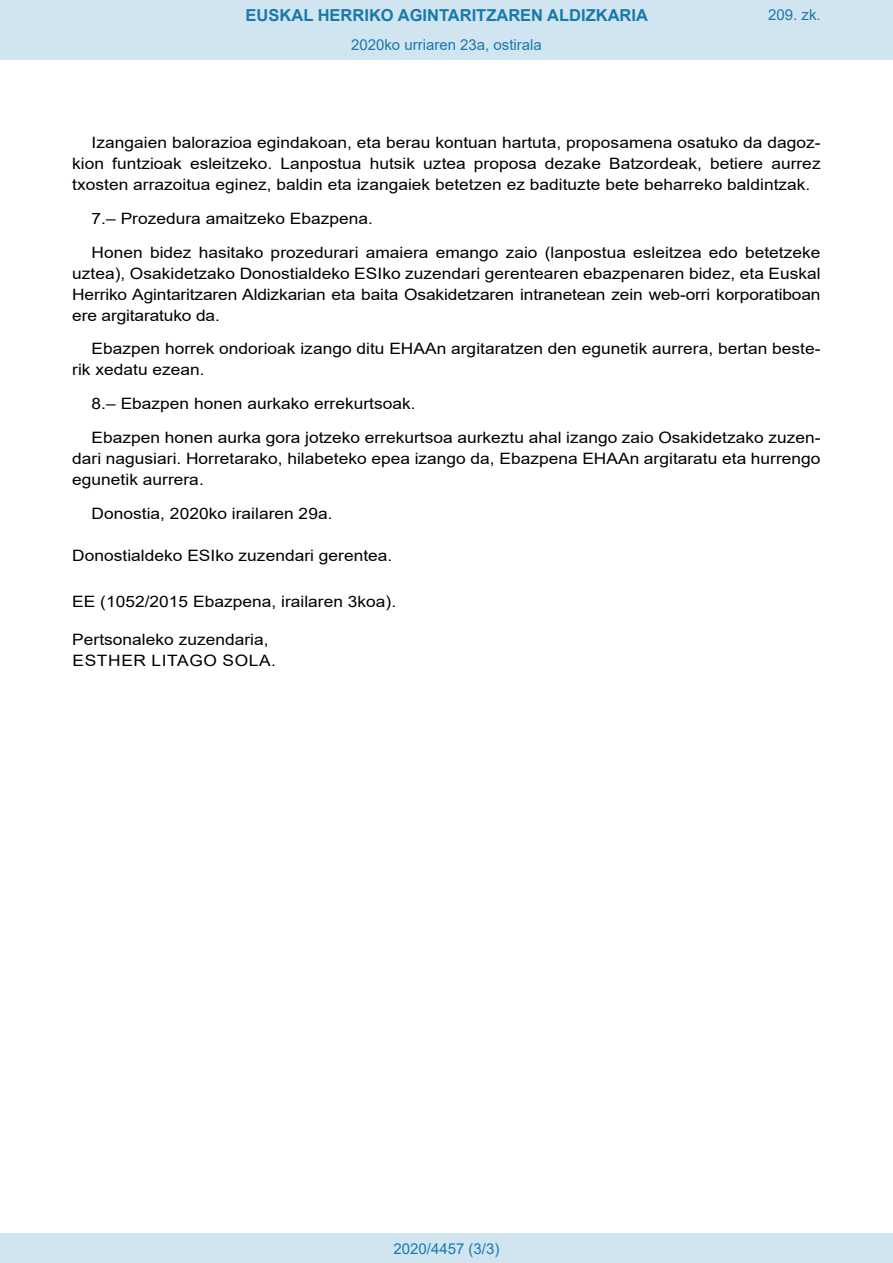
<style>
.page{position:relative;width:893px;height:1263px;background:#fff}
.page>*{position:absolute;margin:0;border:0;box-sizing:border-box;transform-origin:0 0}
.t1{font:700 16.5px "Arial";color:#1879ad}
.BOPVDetalle{font:15.6px/21px "Arial";color:#000;text-align:justify;scale:1.11 1}
.BOPVDisposicionTitul{font:15.6px "Arial";color:#000;scale:1.11 1}
.BOPVFirmaLugFec{font:15.6px "Arial";color:#000;scale:1.11 1}
.BOPVFirmaPuesto{font:15.6px "Arial";color:#000;scale:1.11 1}
.BOPVFirmaNombre{font:15.6px "Arial";letter-spacing:.035em;color:#000;scale:1.11 1}
.Paginacion_Centro{font:15px "Arial";color:#1879ad}
</style>
<div class="page">
<div style="left:0;top:0;width:893px;height:60px;background:#d0e5f0"></div>
<div style="left:0;top:1233px;width:893px;height:30px;background:#d0e5f0"></div>
<p class="t1" style="left:246px;top:3px;width:404px">EUSKAL HERRIKO AGINTARITZAREN ALDIZKARIA</p>
<p class="Paginacion_Centro" style="left:351px;top:35px;width:192px">2020ko urriaren 23a, ostirala</p>
<p class="Paginacion_Centro" style="left:768px;top:5px;width:54px">209. zk.</p>
<p class="BOPVDetalle" style="left:72px;top:132px;width:676px;text-indent:19px">Izangaien balorazioa egindakoan, eta berau kontuan hartuta, proposamena osatuko da dagoz&shy;kion funtzioak esleitzeko. Lanpostua hutsik uztea proposa dezake Batzordeak, betiere aurrez txosten arrazoitua eginez, baldin eta izangaiek betetzen ez badituzte bete beharreko baldintzak.</p>
<p class="BOPVDetalle" style="left:92px;top:208px;width:255px">7.– Prozedura amaitzeko Ebazpena.</p>
<p class="BOPVDetalle" style="left:72px;top:242px;width:676px;text-indent:19px">Honen bidez hasitako prozedurari amaiera emango zaio (lanpostua esleitzea edo betetzeke uztea), Osakidetzako Donostialdeko ESIko zuzendari gerentearen ebazpenaren bidez, eta Euskal Herriko Agintaritzaren Aldizkarian eta baita Osakidetzaren intranetean zein web-orri korporatiboan ere argitaratuko da.</p>
<p class="BOPVDetalle" style="left:72px;top:338px;width:676px;text-indent:19px">Ebazpen horrek ondorioak izango ditu EHAAn argitaratzen den egunetik aurrera, bertan beste&shy;rik xedatu ezean.</p>
<p class="BOPVDetalle" style="left:92px;top:393px;width:293px">8.– Ebazpen honen aurkako errekurtsoak.</p>
<p class="BOPVDetalle" style="left:72px;top:427px;width:676px;text-indent:19px">Ebazpen honen aurka gora jotzeko errekurtsoa aurkeztu ahal izango zaio Osakidetzako zuzen&shy;dari nagusiari. Horretarako, hilabeteko epea izango da, Ebazpena EHAAn argitaratu eta hurrengo egunetik aurrera.</p>
<p class="BOPVFirmaLugFec" style="left:92px;top:502px;width:218px">Donostia, 2020ko irailaren 29a.</p>
<p class="BOPVDisposicionTitul" style="left:72px;top:545px;width:290px">Donostialdeko ESIko zuzendari gerentea.</p>
<p class="BOPVDisposicionTitul" style="left:72px;top:591px;width:293px">EE (1052/2015 Ebazpena, irailaren 3koa).</p>
<p class="BOPVFirmaPuesto" style="left:72px;top:629px;width:178px">Pertsonaleko zuzendaria,</p>
<p class="BOPVFirmaNombre" style="left:73px;top:650px;width:185px">ESTHER LITAGO SOLA.</p>
<p class="Paginacion_Centro" style="left:393px;top:1238px;width:107px">2020/4457 (3/3)</p>
</div>
